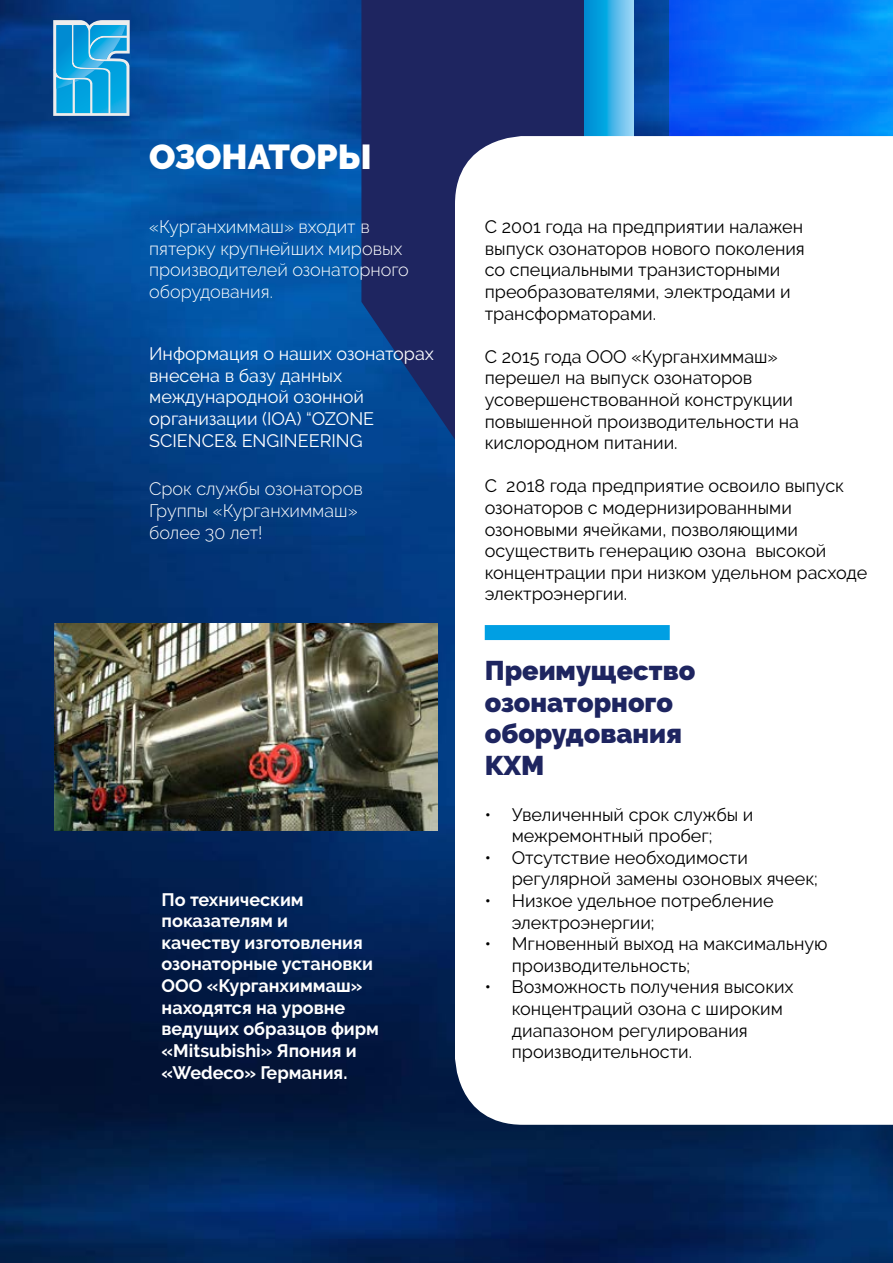
<style>
.page{position:relative;width:893px;height:1263px;background:#fff}
.page>*{position:absolute;margin:0;border:0;box-sizing:border-box;transform-origin:0 0}
.t1{font:900 34.5px "Raleway";color:#fff}
.t2{font:900 27px/31.5px "Raleway";color:#1e2560}
.t3{font:18px/21.6px "Raleway";color:#000}
.t4{font:700 18px/21.6px "Raleway";color:#fff}
.t5{font:300 18px/21.6px "Raleway";color:#fff}
.t6{font:18px/21.6px "Raleway";color:#fff}
</style>
<div class="page">
<img style="left:0;top:0;width:893px;height:1263px">
<svg style="left:670px;top:0;width:223px;height:136px;background:#046ff5"></svg>
<svg style="left:361px;top:0;width:224px;height:630px;background:#152e6d"></svg>
<svg style="left:585px;top:0;width:49px;height:136px;background:#38afe5"></svg>
<svg style="left:455px;top:136px;width:438px;height:989px"></svg>
<svg style="left:53px;top:20px;width:77px;height:96px;background:#3fb0df"></svg>
<div style="left:485px;top:625px;width:185px;height:15px;background:#009fe3"></div>
<img style="left:54px;top:623px;width:383px;height:208px">
<h1 class="t1" style="left:149px;top:136px;width:224px">ОЗОНАТОРЫ</h1>
<p class="t5" style="left:149px;top:216px;width:261px">«Курганхиммаш» входит в пятерку крупнейших мировых производителей озонаторного оборудования.</p>
<p class="t6" style="left:149px;top:343px;width:286px">Информация о наших озонаторах внесена в базу данных международной озонной организации (IOA) “OZONE<br>SCIENCE&amp; ENGINEERING</p>
<p class="t5" style="left:149px;top:478px;width:215px">Срок службы озонаторов<br>Группы «Курганхиммаш» более 30 лет!</p>
<p class="t4" style="left:162px;top:889px;width:219px">По техническим показателям и<br>качеству изготовления озонаторные установки<br>ООО «Курганхиммаш» находятся на уровне ведущих образцов фирм «Mitsubishi» Япония и «Wedeco» Германия.</p>
<p class="t3" style="left:485px;top:216px;width:322px">С 2001 года на предприятии налажен выпуск озонаторов нового поколения со специальными транзисторными преобразователями, электродами и трансформаторами.</p>
<p class="t3" style="left:485px;top:345px;width:316px">С 2015 года ООО «Курганхиммаш» перешел на выпуск озонаторов усовершенствованной конструкции повышенной производительности на кислородном питании.</p>
<p class="t3" style="left:485px;top:475px;width:384px">С 2018 года предприятие освоило выпуск озонаторов с модернизированными озоновыми ячейками, позволяющими осуществить генерацию озона высокой концентрации при низком удельном расходе электроэнергии.</p>
<h2 class="t2" style="left:485px;top:655px;width:212px">Преимущество озонаторного оборудования<br>КХМ</h2>
<p class="t3" style="left:512px;top:803px;width:243px;text-indent:-27px">• Увеличенный срок службы и межремонтный пробег;</p>
<p class="t3" style="left:512px;top:847px;width:307px;text-indent:-27px">• Отсутствие необходимости регулярной замены озоновых ячеек;</p>
<p class="t3" style="left:512px;top:890px;width:263px;text-indent:-27px">• Низкое удельное потребление электроэнергии;</p>
<p class="t3" style="left:512px;top:933px;width:317px;text-indent:-27px">• Мгновенный выход на максимальную производительность;</p>
<p class="t3" style="left:512px;top:976px;width:283px;text-indent:-27px">• Возможность получения высоких концентраций озона с широким диапазоном регулирования производительности.</p>
</div>
